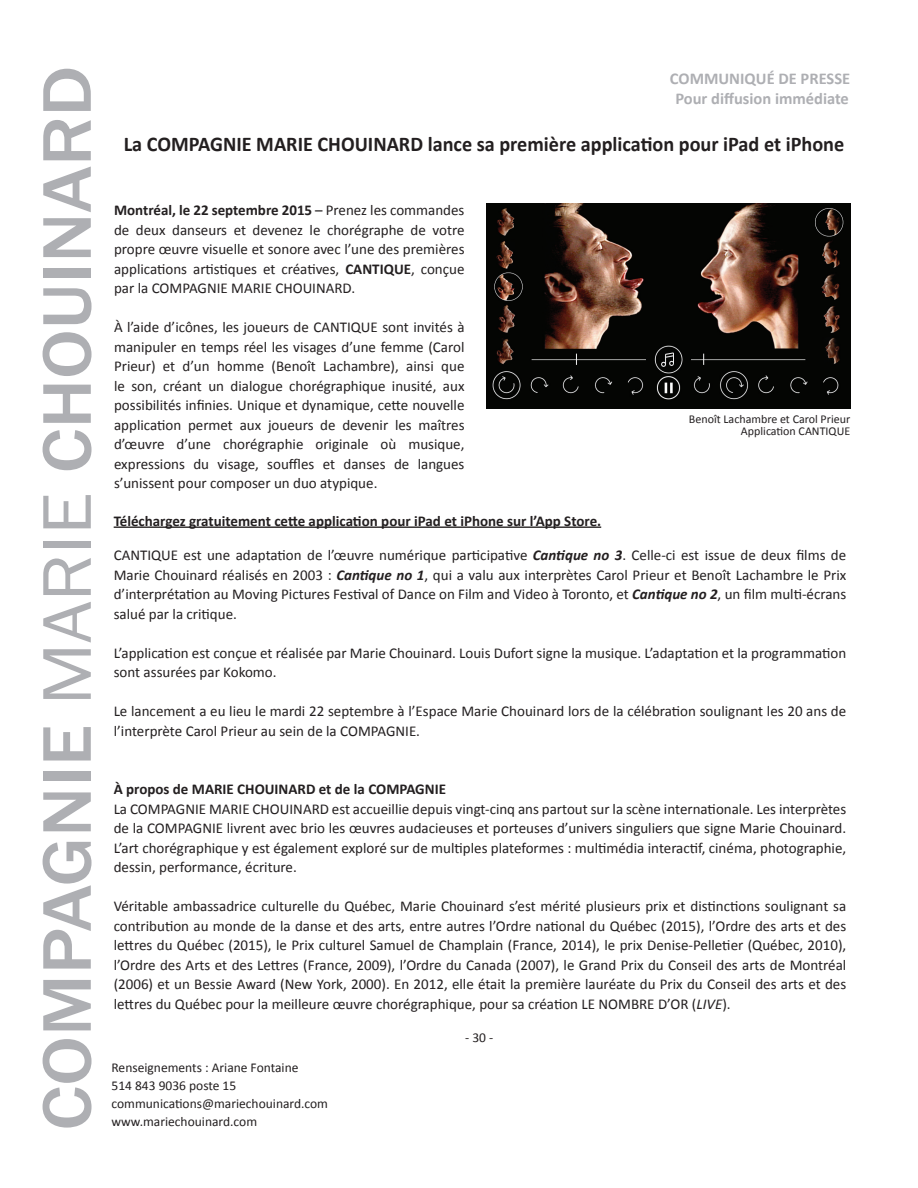
<style>
.page{position:relative;width:918px;height:1188px;background:#fff}
.page>*{position:absolute;margin:0;border:0;box-sizing:border-box;transform-origin:0 0}
.t1{font:500 71.25px "Franklin Gothic";color:#aeafb3;scale:1.08 1}
.t2{font:700 21px "Calibri";color:#231f20;scale:.96 1}
.t3{font:700 16.5px/19.8px "Calibri";color:#aeafb3;text-align:center}
.t4{font:15px/19.5px "Calibri";color:#231f20;text-align:justify}
.t5{font:700 15px "Calibri";color:#231f20}
.t6{font:13.5px/18px "Calibri";color:#231f20}
.t7{font:12px/12px "Calibri";color:#231f20;text-align:right}
.s1{font-weight:400}
.s2{font-weight:700}
.s3{font-weight:700;font-style:italic}
.s4{font-style:italic}
</style>
<div class="page">
<hr style="left:114px;top:527px;width:487px;height:1px;background:#231f20">
<img style="left:486px;top:204px;width:364px;height:205px">
<h1 class="t1" style="left:23px;top:1131px;width:987px;rotate:-90deg">COMPAGNIE <span class="s1">MARIE</span> CHOUINARD</h1>
<p class="t3" style="left:670px;top:69px;width:182px">COMMUNIQUÉ DE PRESSE<br>Pour diffusion immédiate</p>
<h2 class="t2" style="left:124px;top:131px;width:752px">La COMPAGNIE MARIE CHOUINARD lance sa première application pour iPad et iPhone</h2>
<p class="t4" style="left:114px;top:200px;width:352px"><span class="s2">Montréal, le 22 septembre 2015</span> – Prenez les commandes de deux danseurs et devenez le chorégraphe de votre propre œuvre visuelle et sonore avec l’une des premières applications artistiques et créatives, <span class="s2">CANTIQUE</span>, conçue par la COMPAGNIE MARIE CHOUINARD.</p>
<p class="t4" style="left:114px;top:317px;width:352px">À l’aide d’icônes, les joueurs de CANTIQUE sont invités à manipuler en temps réel les visages d’une femme (Carol Prieur) et d’un homme (Benoît Lachambre), ainsi que le son, créant un dialogue chorégraphique inusité, aux possibilités infinies. Unique et dynamique, cette nouvelle application permet aux joueurs de devenir les maîtres d’œuvre d’une chorégraphie originale où musique, expressions du visage, souffles et danses de langues s’unissent pour composer un duo atypique.</p>
<p class="t5" style="left:114px;top:511px;width:489px">Téléchargez gratuitement cette application pour iPad et iPhone sur l’App Store.</p>
<p class="t4" style="left:114px;top:546px;width:734px">CANTIQUE est une adaptation de l’œuvre numérique participative <span class="s3">Cantique no 3</span>. Celle-ci est issue de deux films de Marie Chouinard réalisés en 2003 : <span class="s3">Cantique no 1</span>, qui a valu aux interprètes Carol Prieur et Benoît Lachambre le Prix d’interprétation au Moving Pictures Festival of Dance on Film and Video à Toronto, et <span class="s3">Cantique no 2</span>, un film multi-écrans salué par la critique.</p>
<p class="t4" style="left:114px;top:643px;width:734px">L’application est conçue et réalisée par Marie Chouinard. Louis Dufort signe la musique. L’adaptation et la programmation sont assurées par Kokomo.</p>
<p class="t4" style="left:114px;top:702px;width:734px">Le lancement a eu lieu le mardi 22 septembre à l’Espace Marie Chouinard lors de la célébration soulignant les 20 ans de l’interprète Carol Prieur au sein de la COMPAGNIE.</p>
<p class="t7" style="left:689px;top:413px;width:163px">Benoît Lachambre et Carol Prieur<br>Application CANTIQUE</p>
<p class="t5" style="left:114px;top:780px;width:334px">À propos de MARIE CHOUINARD et de la COMPAGNIE</p>
<p class="t4" style="left:114px;top:799px;width:734px">La COMPAGNIE MARIE CHOUINARD est accueillie depuis vingt-cinq ans partout sur la scène internationale. Les interprètes de la COMPAGNIE livrent avec brio les œuvres audacieuses et porteuses d’univers singuliers que signe Marie Chouinard.<br>L’art chorégraphique y est également exploré sur de multiples plateformes : multimédia interactif, cinéma, photographie, dessin, performance, écriture.</p>
<p class="t4" style="left:114px;top:897px;width:734px">Véritable ambassadrice culturelle du Québec, Marie Chouinard s’est mérité plusieurs prix et distinctions soulignant sa contribution au monde de la danse et des arts, entre autres l’Ordre national du Québec (2015), l’Ordre des arts et des lettres du Québec (2015), le Prix culturel Samuel de Champlain (France, 2014), le prix Denise-Pelletier (Québec, 2010), l’Ordre des Arts et des Lettres (France, 2009), l’Ordre du Canada (2007), le Grand Prix du Conseil des arts de Montréal (2006) et un Bessie Award (New York, 2000). En 2012, elle était la première lauréate du Prix du Conseil des arts et des lettres du Québec pour la meilleure œuvre chorégraphique, pour sa création LE NOMBRE D’OR (<span class="s4">LIVE</span>).</p>
<p class="t6" style="left:465px;top:1028px;width:30px">- 30 -</p>
<p class="t6" style="left:112px;top:1058px;width:218px">Renseignements : Ariane Fontaine<br>514 843 9036 poste 15 communications@mariechouinard.com www.mariechouinard.com</p>
</div>
